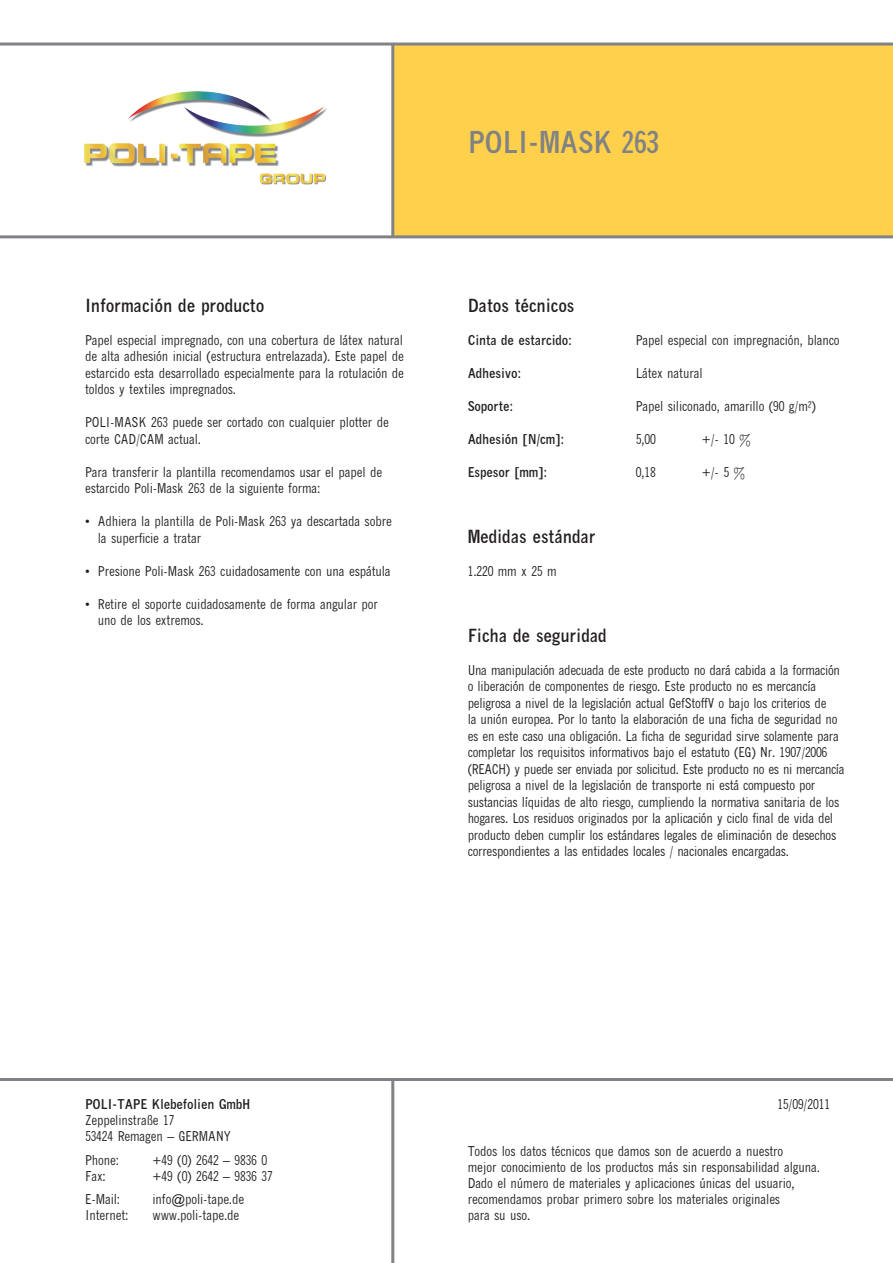
<style>
.page{position:relative;width:893px;height:1263px;background:#fff}
.page>*{position:absolute;margin:0;border:0;box-sizing:border-box;transform-origin:0 0}
.t1{font:700 condensed 30px "M News Gothic";color:#808285}
.t2{font:700 condensed 18px "M News Gothic";color:#231f20}
.t3{font:condensed 13.5px/16.5px "M News Gothic";color:#231f20}
.t4{font:700 condensed 13.5px "M News Gothic";color:#231f20}
</style>
<div class="page">
<div style="left:393px;top:44px;width:500px;height:193px;background:#fed04c"></div>
<hr style="left:0;top:235px;width:893px;height:3px;background:#808285">
<hr style="left:0;top:43px;width:893px;height:3px;background:#808285">
<hr style="left:391px;top:44px;width:3px;height:193px;background:#808285">
<hr style="left:0;top:1078px;width:893px;height:3px;background:#808285">
<hr style="left:391px;top:1079px;width:3px;height:184px;background:#808285">
<img style="left:84px;top:91px;width:243px;height:94px">
<h2 class="t2" style="left:85px;top:295px;width:181px">Información de producto</h2>
<p class="t3" style="left:85px;top:331px;width:320px;text-align:justify">Papel especial impregnado, con una cobertura de látex natural de alta adhesión inicial (estructura entrelazada). Este papel de estarcido esta desarrollado especialmente para la rotulación de toldos y textiles impregnados.</p>
<p class="t3" style="left:85px;top:414px;width:305px">POLI-MASK 263 puede ser cortado con cualquier plotter de corte CAD/CAM actual.</p>
<p class="t3" style="left:85px;top:463px;width:298px">Para transferir la plantilla recomendamos usar el papel de estarcido Poli-Mask 263 de la siguiente forma:</p>
<p class="t3" style="left:98px;top:513px;width:295px;text-indent:-13px">• Adhiera la plantilla de Poli-Mask 263 ya descartada sobre la superficie a tratar</p>
<p class="t3" style="left:85px;top:562px;width:307px">• Presione Poli-Mask 263 cuidadosamente con una espátula</p>
<p class="t3" style="left:98px;top:595px;width:282px;text-indent:-13px">• Retire el soporte cuidadosamente de forma angular por uno de los extremos.</p>
<h1 class="t1" style="left:468px;top:124px;width:193px">POLI-MASK 263</h1>
<h2 class="t2" style="left:468px;top:295px;width:108px">Datos técnicos</h2>
<p class="t4" style="left:468px;top:332px;width:106px">Cinta de estarcido:</p>
<p class="t3" style="left:636px;top:332px;width:205px">Papel especial con impregnación, blanco</p>
<p class="t4" style="left:468px;top:365px;width:55px">Adhesivo:</p>
<p class="t3" style="left:636px;top:365px;width:68px">Látex natural</p>
<p class="t4" style="left:468px;top:398px;width:47px">Soporte:</p>
<p class="t3" style="left:636px;top:398px;width:182px">Papel siliconado, amarillo (90 g/m²)</p>
<p class="t4" style="left:468px;top:431px;width:98px">Adhesión [N/cm]:</p>
<p class="t3" style="left:636px;top:431px;width:21px">5,00</p>
<p class="t3" style="left:702px;top:431px;width:50px">+/- 10 %</p>
<p class="t4" style="left:468px;top:464px;width:81px">Espesor [mm]:</p>
<p class="t3" style="left:636px;top:464px;width:21px">0,18</p>
<p class="t3" style="left:702px;top:464px;width:45px">+/- 5 %</p>
<h2 class="t2" style="left:468px;top:526px;width:129px">Medidas estándar</h2>
<p class="t3" style="left:468px;top:563px;width:90px">1.220 mm x 25 m</p>
<h2 class="t2" style="left:468px;top:625px;width:140px">Ficha de seguridad</h2>
<p class="t3" style="left:468px;top:662px;width:378px">Una manipulación adecuada de este producto no dará cabida a la formación o liberación de componentes de riesgo. Este producto no es mercancía peligrosa a nivel de la legislación actual GefStoffV o bajo los criterios de<br>la unión europea. Por lo tanto la elaboración de una ficha de seguridad no es en este caso una obligación. La ficha de seguridad sirve solamente para completar los requisitos informativos bajo el estatuto (EG) Nr. 1907/2006 (REACH) y puede ser enviada por solicitud. Este producto no es ni mercancía peligrosa a nivel de la legislación de transporte ni está compuesto por sustancias líquidas de alto riesgo, cumpliendo la normativa sanitaria de los hogares. Los residuos originados por la aplicación y ciclo final de vida del producto deben cumplir los estándares legales de eliminación de desechos correspondientes a las entidades locales / nacionales encargadas.</p>
<p class="t4" style="left:85px;top:1096px;width:167px">POLI-TAPE Klebefolien GmbH</p>
<p class="t3" style="left:85px;top:1112px;width:147px">Zeppelinstraße 17<br>53424 Remagen – GERMANY</p>
<p class="t3" style="left:85px;top:1151px;width:35px">Phone:</p>
<p class="t3" style="left:153px;top:1151px;width:116px">+49 (0) 2642 – 9836 0</p>
<p class="t3" style="left:85px;top:1168px;width:22px">Fax:</p>
<p class="t3" style="left:153px;top:1168px;width:122px">+49 (0) 2642 – 9836 37</p>
<p class="t3" style="left:85px;top:1191px;width:37px">E-Mail:</p>
<p class="t3" style="left:153px;top:1191px;width:93px">info@poli-tape.de</p>
<p class="t3" style="left:85px;top:1207px;width:45px">Internet:</p>
<p class="t3" style="left:153px;top:1207px;width:88px">www.poli-tape.de</p>
<p class="t3" style="left:777px;top:1095px;width:54px">15/09/2011</p>
<p class="t3" style="left:468px;top:1142px;width:354px">Todos los datos técnicos que damos son de acuerdo a nuestro<br>mejor conocimiento de los productos más sin responsabilidad alguna.<br>Dado el número de materiales y aplicaciones únicas del usuario, recomendamos probar primero sobre los materiales originales<br>para su uso.</p>
</div>
